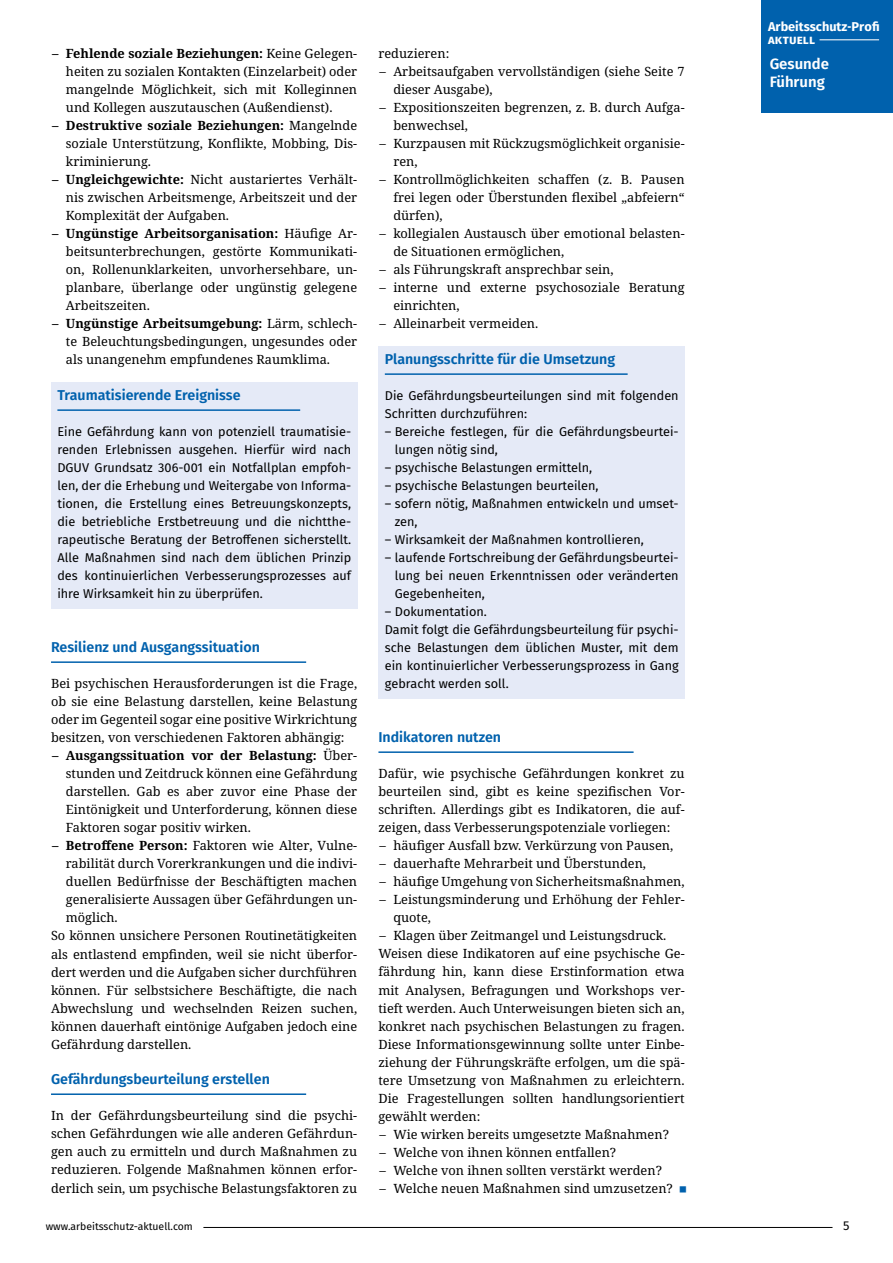
<style>
.page{position:relative;width:893px;height:1263px;background:#fff}
.page>*{position:absolute;margin:0;border:0;box-sizing:border-box;transform-origin:0 0}
.t1{font:600 15px/18px "Fira Sans";color:#fff}
.t2{font:600 14.25px "Fira Sans";color:#0061ad}
.t3{font:12.75px/18px "Noto Serif";color:#000;text-align:justify}
.t4{font:12.75px/18px "Fira Sans";color:#000}
.t5{font:700 12.75px/12.8px "Fira Sans";letter-spacing:.005em;color:#fff}
.t6{font:10.5px "Fira Sans";color:#000}
.s1{font-weight:700}
.s2{color:#0061ad}
</style>
<div class="page">
<hr style="left:203px;top:1227px;width:629px;height:1px;background:#000">
<div style="left:761px;top:0;width:132px;height:112px;background:#0061ad"></div>
<hr style="left:819px;top:39px;width:60px;height:1px;background:#fff">
<hr style="left:51px;top:661px;width:255px;height:2px;background:#0061ad">
<hr style="left:51px;top:1093px;width:255px;height:2px;background:#0061ad">
<div style="left:51px;top:382px;width:306px;height:227px;background:#e5eaf7"></div>
<hr style="left:57px;top:409px;width:243px;height:2px;background:#0061ad">
<hr style="left:378px;top:751px;width:256px;height:2px;background:#0061ad">
<div style="left:378px;top:346px;width:307px;height:353px;background:#e5eaf7"></div>
<hr style="left:385px;top:373px;width:243px;height:2px;background:#0061ad">
<p class="t3" style="left:66px;top:44px;width:293px;text-indent:-14px"><span class="s1">– Fehlende soziale Beziehungen:</span> Keine Gelegen&shy;heiten zu sozialen Kontakten (Einzelarbeit) oder mangelnde Möglichkeit, sich mit Kolleginnen und Kollegen auszutauschen (Außendienst).</p>
<p class="t3" style="left:66px;top:116px;width:293px;text-indent:-14px"><span class="s1">– Destruktive soziale Beziehungen:</span> Mangelnde soziale Unterstützung, Konflikte, Mobbing, Dis&shy;kriminierung.</p>
<p class="t3" style="left:66px;top:170px;width:293px;text-indent:-14px"><span class="s1">– Ungleichgewichte:</span> Nicht austariertes Verhält&shy;nis zwischen Arbeitsmenge, Arbeitszeit und der Komplexität der Aufgaben.</p>
<p class="t3" style="left:66px;top:224px;width:293px;text-indent:-14px"><span class="s1">– Ungünstige Arbeitsorganisation:</span> Häufige Ar&shy;beitsunterbrechungen, gestörte Kommunikati&shy;on, Rollenunklarkeiten, unvorhersehbare, un&shy;planbare, überlange oder ungünstig gelegene Arbeitszeiten.</p>
<p class="t3" style="left:66px;top:314px;width:293px;text-indent:-14px"><span class="s1">– Ungünstige Arbeitsumgebung:</span> Lärm, schlech&shy;te Beleuchtungsbedingungen, ungesundes oder als unangenehm empfundenes Raumklima.</p>
<p class="t2" style="left:57px;top:384px;width:185px">Traumatisierende Ereignisse</p>
<p class="t4" style="left:57px;top:423px;width:295px;text-align:justify">Eine Gefährdung kann von potenziell traumatisie&shy;renden Erlebnissen ausgehen. Hierfür wird nach DGUV Grundsatz 306-001 ein Notfallplan empfoh&shy;len, der die Erhebung und Weitergabe von Informa&shy;tionen, die Erstellung eines Betreuungskonzepts, die betriebliche Erstbetreuung und die nichtthe&shy;rapeutische Beratung der Betroffenen sicherstellt.<br>Alle Maßnahmen sind nach dem üblichen Prinzip des kontinuierlichen Verbesserungsprozesses auf ihre Wirksamkeit hin zu überprüfen.</p>
<p class="t2" style="left:51px;top:636px;width:210px">Resilienz und Ausgangssituation</p>
<p class="t3" style="left:51px;top:674px;width:308px">Bei psychischen Herausforderungen ist die Frage, ob sie eine Belastung darstellen, keine Belastung oder im Gegenteil sogar eine positive Wirkrichtung besitzen, von verschiedenen Faktoren abhängig:</p>
<p class="t3" style="left:66px;top:746px;width:293px;text-indent:-14px"><span class="s1">– Ausgangssituation vor der Belastung:</span> Über&shy;stunden und Zeitdruck können eine Gefährdung darstellen. Gab es aber zuvor eine Phase der Eintönigkeit und Unterforderung, können diese Faktoren sogar positiv wirken.</p>
<p class="t3" style="left:52px;top:836px;width:307px"><span class="s1">– Betroffene Person:</span> Faktoren wie Alter, Vulne-</p>
<p class="t3" style="left:66px;top:854px;width:293px">rabilität durch Vorerkrankungen und die indivi-</p>
<p class="t3" style="left:66px;top:872px;width:293px">duellen Bedürfnisse der Beschäftigten machen</p>
<p class="t3" style="left:66px;top:890px;width:293px">generalisierte Aussagen über Gefährdungen un-</p>
<p class="t3" style="left:66px;top:908px;width:53px">möglich.</p>
<p class="t3" style="left:51px;top:926px;width:308px">So können unsichere Personen Routinetätigkeiten</p>
<p class="t3" style="left:51px;top:944px;width:308px">als entlastend empfinden, weil sie nicht überfor-</p>
<p class="t3" style="left:51px;top:962px;width:308px">dert werden und die Aufgaben sicher durchführen</p>
<p class="t3" style="left:51px;top:980px;width:308px">können. Für selbstsichere Beschäftigte, die nach</p>
<p class="t3" style="left:51px;top:998px;width:308px">Abwechslung und wechselnden Reizen suchen,</p>
<p class="t3" style="left:51px;top:1016px;width:308px">können dauerhaft eintönige Aufgaben jedoch eine</p>
<p class="t3" style="left:51px;top:1034px;width:142px">Gefährdung darstellen.</p>
<p class="t2" style="left:51px;top:1068px;width:220px">Gefährdungsbeurteilung erstellen</p>
<p class="t3" style="left:51px;top:1106px;width:308px">In der Gefährdungsbeurteilung sind die psychi&shy;schen Gefährdungen wie alle anderen Gefährdun&shy;gen auch zu ermitteln und durch Maßnahmen zu reduzieren. Folgende Maßnahmen können erfor&shy;derlich sein, um psychische Belastungsfaktoren zu</p>
<p class="t3" style="left:378px;top:44px;width:72px">reduzieren:</p>
<p class="t3" style="left:393px;top:62px;width:293px;text-indent:-14px">– Arbeitsaufgaben vervollständigen (siehe Seite 7 dieser Ausgabe),</p>
<p class="t3" style="left:393px;top:98px;width:293px;text-indent:-14px">– Expositionszeiten begrenzen, z. B. durch Aufga&shy;benwechsel,</p>
<p class="t3" style="left:393px;top:134px;width:293px;text-indent:-14px">– Kurzpausen mit Rückzugsmöglichkeit organisie&shy;ren,</p>
<p class="t3" style="left:393px;top:170px;width:293px;text-indent:-14px">– Kontrollmöglichkeiten schaffen (z. B. Pausen frei legen oder Überstunden flexibel „abfeiern“ dürfen),</p>
<p class="t3" style="left:393px;top:224px;width:293px;text-indent:-14px">– kollegialen Austausch über emotional belasten&shy;de Situationen ermöglichen,</p>
<p class="t3" style="left:379px;top:260px;width:236px">– als Führungskraft ansprechbar sein,</p>
<p class="t3" style="left:393px;top:278px;width:293px;text-indent:-14px">– interne und externe psychosoziale Beratung einrichten,</p>
<p class="t3" style="left:379px;top:314px;width:160px">– Alleinarbeit vermeiden.</p>
<p class="t2" style="left:385px;top:348px;width:232px">Planungsschritte für die Umsetzung</p>
<p class="t4" style="left:385px;top:387px;width:295px">Die Gefährdungsbeurteilungen sind mit folgenden<br>Schritten durchzuführen:</p>
<p class="t4" style="left:395px;top:423px;width:285px;text-indent:-10px">– Bereiche festlegen, für die Gefährdungsbeurtei&shy;lungen nötig sind,</p>
<p class="t4" style="left:385px;top:459px;width:209px">– psychische Belastungen ermitteln,</p>
<p class="t4" style="left:385px;top:477px;width:215px">– psychische Belastungen beurteilen,</p>
<p class="t4" style="left:395px;top:495px;width:285px;text-indent:-10px">– sofern nötig, Maßnahmen entwickeln und umset&shy;zen,</p>
<p class="t4" style="left:385px;top:531px;width:260px">– Wirksamkeit der Maßnahmen kontrollieren,</p>
<p class="t4" style="left:395px;top:549px;width:285px;text-align:justify;text-indent:-10px">– laufende Fortschreibung der Gefährdungsbeurtei&shy;lung bei neuen Erkenntnissen oder veränderten Gegebenheiten,</p>
<p class="t4" style="left:385px;top:603px;width:295px">– Dokumentation.<br>Damit folgt die Gefährdungsbeurteilung für psychi&shy;sche Belastungen dem üblichen Muster, mit dem ein kontinuierlicher Verbesserungsprozess in Gang gebracht werden soll.</p>
<p class="t2" style="left:378px;top:726px;width:124px">Indikatoren nutzen</p>
<p class="t3" style="left:378px;top:764px;width:308px">Dafür, wie psychische Gefährdungen konkret zu beurteilen sind, gibt es keine spezifischen Vor&shy;schriften. Allerdings gibt es Indikatoren, die auf&shy;zeigen, dass Verbesserungspotenziale vorliegen:</p>
<p class="t3" style="left:379px;top:836px;width:295px">– häufiger Ausfall bzw. Verkürzung von Pausen,</p>
<p class="t3" style="left:379px;top:854px;width:268px">– dauerhafte Mehrarbeit und Überstunden,</p>
<p class="t3" style="left:379px;top:872px;width:307px">– häufige Umgehung von Sicherheitsmaßnahmen,</p>
<p class="t3" style="left:393px;top:890px;width:293px;text-indent:-14px">– Leistungsminderung und Erhöhung der Fehler&shy;quote,</p>
<p class="t3" style="left:378px;top:926px;width:308px;text-align:left">– Klagen über Zeitmangel und Leistungsdruck.<br>Weisen diese Indikatoren auf eine psychische Ge&shy;fährdung hin, kann diese Erstinformation etwa mit Analysen, Befragungen und Workshops ver&shy;tieft werden. Auch Unterweisungen bieten sich an, konkret nach psychischen Belastungen zu fragen.<br>Diese Informationsgewinnung sollte unter Einbe&shy;ziehung der Führungskräfte erfolgen, um die spä&shy;tere Umsetzung von Maßnahmen zu erleichtern.<br>Die Fragestellungen sollten handlungsorientiert gewählt werden:</p>
<p class="t3" style="left:379px;top:1124px;width:291px">– Wie wirken bereits umgesetzte Maßnahmen?</p>
<p class="t3" style="left:379px;top:1142px;width:238px">– Welche von ihnen können entfallen?</p>
<p class="t3" style="left:379px;top:1160px;width:284px">– Welche von ihnen sollten verstärkt werden?</p>
<p class="t3" style="left:379px;top:1178px;width:309px">– Welche neuen Maßnahmen sind umzusetzen? <span class="s2">■</span></p>
<p class="t5" style="left:768px;top:19px;width:113px">Arbeitsschutz-Profi aktuell</p>
<p class="t1" style="left:770px;top:54px;width:61px">Gesunde<br>Führung</p>
<p class="t6" style="left:46px;top:1218px;width:149px">www.arbeitsschutz-aktuell.com</p>
<p class="t4" style="left:843px;top:1216px;width:8px">5</p>
</div>
